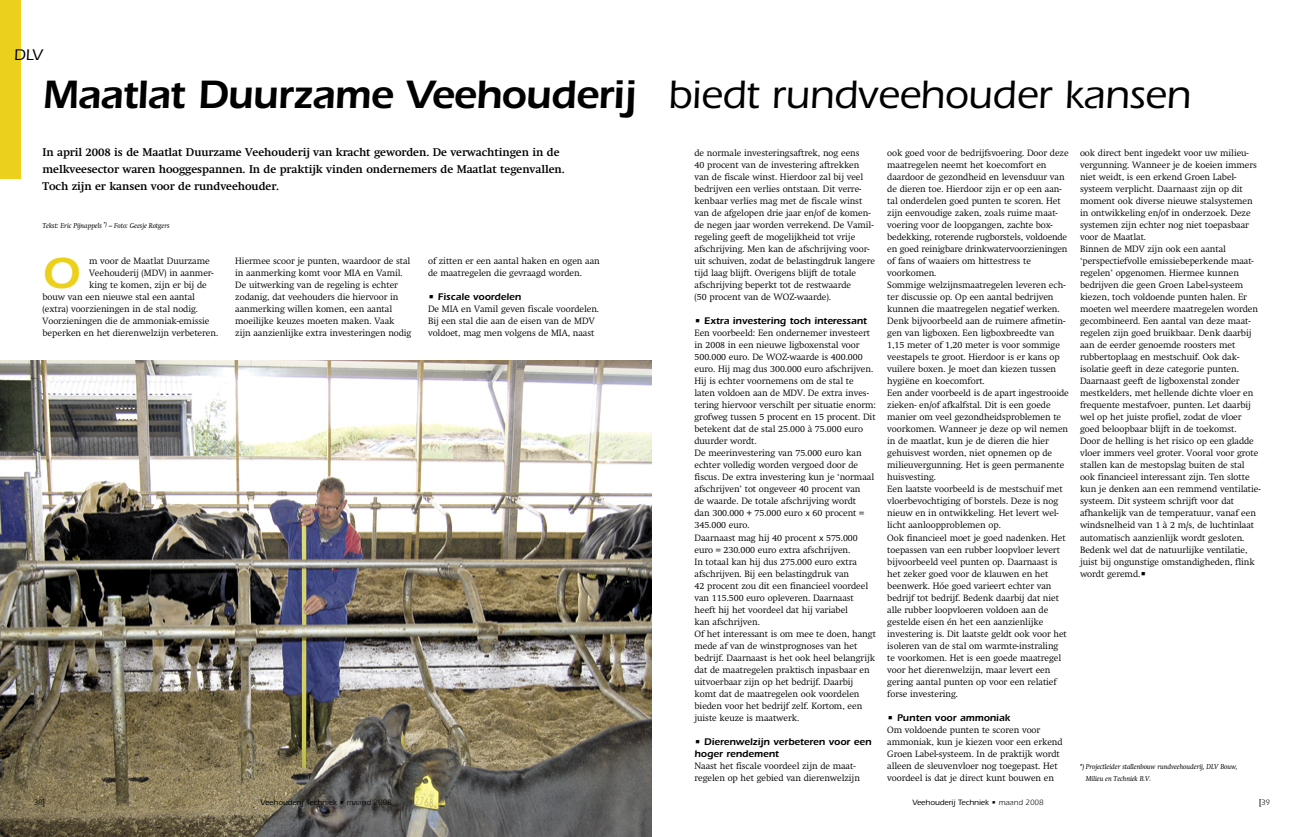
<style>
.page{position:relative;width:1304px;height:837px;background:#fff}
.page>*{position:absolute;margin:0;border:0;box-sizing:border-box;transform-origin:0 0}
.t1{font:600 45px "ITC Eras Std";color:#ecd11c}
.t2{font:600 41px "ITC Eras Std";letter-spacing:-.02em;color:#000}
.t3{font:500 16px "ITC Eras Std";color:#000}
.t4{font:700 11px/17px "Swift";letter-spacing:-.005em;color:#000}
.t5{font:600 10px/12px "ITC Eras Std";color:#000}
.t6{font:300 9px/12px "Swift";letter-spacing:-.005em;color:#000}
.t7{font:500 8px "ITC Eras Std";color:#000}
.t8{font:8px "ITC Eras Std";color:#000}
.t9{font:italic 7px/12px "Swift";letter-spacing:-.005em;color:#000}
.s1{font-weight:500}
.s2{font-family:"ITC Eras Std";font-weight:500}
.s3{font-family:"ITC Eras Std";font-weight:600;font-size:10px}
.s4{font-family:"Swift";font-weight:700}
.s5{font-weight:400}
</style>
<div class="page">
<div style="left:0;top:0;width:21px;height:179px;background:#ecd11c"></div>
<img style="left:0;top:360px;width:652px;height:476px">
<h3 class="t3" style="left:14px;top:46px;width:30px">DLV</h3>
<h2 class="t2" style="left:43px;top:71px;width:1150px">Maatlat Duurzame Veehouderij <span class="s1">biedt rundveehouder kansen</span></h2>
<p class="t4" style="left:43px;top:144px;width:524px">In april 2008 is de Maatlat Duurzame Veehouderij van kracht geworden. De verwachtingen in de melkveesector waren hooggespannen. In de praktijk vinden ondernemers de Maatlat tegenvallen.<br>Toch zijn er kansen voor de rundveehouder.</p>
<p class="t6" style="left:694px;top:147px;width:182px">de normale investeringsaftrek, nog eens<br>40 procent van de investering aftrekken van de fiscale winst. Hierdoor zal bij veel bedrijven een verlies ontstaan. Dit verre&shy;kenbaar verlies mag met de fiscale winst van de afgelopen drie jaar en/of de komen&shy;de negen jaar worden verrekend. De Vamil&shy;regeling geeft de mogelijkheid tot vrije afschrijving. Men kan de afschrijving voor&shy;uit schuiven, zodat de belastingdruk langere tijd laag blijft. Overigens blijft de totale afschrijving beperkt tot de restwaarde<br>(50 procent van de WOZ-waarde).</p>
<p class="t5" style="left:694px;top:315px;width:174px">• Extra investering toch interessant</p>
<p class="t6" style="left:694px;top:327px;width:183px">Een voorbeeld: Een ondernemer investeert in 2008 in een nieuwe ligboxenstal voor 500.000 euro. De WOZ-waarde is 400.000 euro. Hij mag dus 300.000 euro afschrijven.<br>Hij is echter voornemens om de stal te laten voldoen aan de MDV. De extra inves&shy;tering hiervoor verschilt per situatie enorm: grofweg tussen 5 procent en 15 procent. Dit betekent dat de stal 25.000 à 75.000 euro duurder wordt.<br>De meerinvestering van 75.000 euro kan echter volledig worden vergoed door de fiscus. De extra investering kun je ‘normaal afschrijven’ tot ongeveer 40 procent van<br>de waarde. De totale afschrijving wordt<br>dan 300.000 + 75.000 euro <span class="s2">x</span> 60 procent = 345.000 euro.<br>Daarnaast mag hij 40 procent <span class="s2">x</span> 575.000 euro = 230.000 euro extra afschrijven.<br>In totaal kan hij dus 275.000 euro extra afschrijven. Bij een belastingdruk van<br>42 procent zou dit een financieel voordeel van 115.500 euro opleveren. Daarnaast heeft hij het voordeel dat hij variabel<br>kan afschrijven.<br>Of het interessant is om mee te doen, hangt mede af van de winstprognoses van het bedrijf. Daarnaast is het ook heel belangrijk dat de maatregelen praktisch inpasbaar en uitvoerbaar zijn op het bedrijf. Daarbij komt dat de maatregelen ook voordelen bieden voor het bedrijf zelf. Kortom, een juiste keuze is maatwerk.</p>
<p class="t5" style="left:694px;top:735px;width:179px">• Dierenwelzijn verbeteren voor een hoger rendement</p>
<p class="t6" style="left:694px;top:759px;width:167px">Naast het fiscale voordeel zijn de maat&shy;regelen op het gebied van dierenwelzijn</p>
<p class="t6" style="left:887px;top:147px;width:183px">ook goed voor de bedrijfsvoering. Door deze maatregelen neemt het koecomfort en daardoor de gezondheid en levensduur van de dieren toe. Hierdoor zijn er op een aan&shy;tal onderdelen goed punten te scoren. Het zijn eenvoudige zaken, zoals ruime maat&shy;voering voor de loopgangen, zachte box&shy;bedekking, roterende rugborstels, voldoende en goed reinigbare drinkwatervoorzieningen of fans of waaiers om hittestress te voor-komen.<br>Sommige welzijnsmaatregelen leveren ech&shy;ter discussie op. Op een aantal bedrijven kunnen die maatregelen negatief werken.<br>Denk bijvoorbeeld aan de ruimere afmetin&shy;gen van ligboxen. Een ligboxbreedte van 1,15 meter of 1,20 meter is voor sommige veestapels te groot. Hierdoor is er kans op vuilere boxen. Je moet dan kiezen tussen hygiëne en koecomfort.<br>Een ander voorbeeld is de apart ingestrooide zieken- en/of afkalfstal. Dit is een goede manier om veel gezondheidsproblemen te voorkomen. Wanneer je deze op wil nemen in de maatlat, kun je de dieren die hier gehuisvest worden, niet opnemen op de milieuvergunning. Het is geen permanente huisvesting.<br>Een laatste voorbeeld is de mestschuif met vloerbevochtiging of borstels. Deze is nog nieuw en in ontwikkeling. Het levert wel&shy;licht aanloopproblemen op.<br>Ook financieel moet je goed nadenken. Het toepassen van een rubber loopvloer levert bijvoorbeeld veel punten op. Daarnaast is het zeker goed voor de klauwen en het beenwerk. Hóe goed varieert echter van bedrijf tot bedrijf. Bedenk daarbij dat niet alle rubber loopvloeren voldoen aan de gestelde eisen én het een aanzienlijke investering is. Dit laatste geldt ook voor het isoleren van de stal om warmte-instraling<br>te voorkomen. Het is een goede maatregel voor het dierenwelzijn, maar levert een gering aantal punten op voor een relatief forse investering.</p>
<p class="t5" style="left:887px;top:711px;width:124px">• Punten voor ammoniak</p>
<p class="t6" style="left:887px;top:723px;width:177px">Om voldoende punten te scoren voor ammoniak, kun je kiezen voor een erkend Groen Label-systeem. In de praktijk wordt alleen de sleuvenvloer nog toegepast. Het voordeel is dat je direct kunt bouwen en</p>
<p class="t6" style="left:1080px;top:147px;width:182px">ook direct bent ingedekt voor uw milieu&shy;vergunning. Wanneer je de koeien immers niet weidt, is een erkend Groen Label&shy;systeem verplicht. Daarnaast zijn op dit moment ook diverse nieuwe stalsystemen in ontwikkeling en/of in onderzoek. Deze systemen zijn echter nog niet toepasbaar voor de Maatlat.<br>Binnen de MDV zijn ook een aantal ‘perspectiefvolle emissiebeperkende maat&shy;regelen’ opgenomen. Hiermee kunnen bedrijven die geen Groen Label-systeem kiezen, toch voldoende punten halen. Er moeten wel meerdere maatregelen worden gecombineerd. Een aantal van deze maat&shy;regelen zijn goed bruikbaar. Denk daarbij aan de eerder genoemde roosters met rubbertoplaag en mestschuif. Ook dak&shy;isolatie geeft in deze categorie punten.<br>Daarnaast geeft de ligboxenstal zonder mestkelders, met hellende dichte vloer en frequente mestafvoer, punten. Let daarbij wel op het juiste profiel, zodat de vloer goed beloopbaar blijft in de toekomst.<br>Door de helling is het risico op een gladde vloer immers veel groter. Vooral voor grote stallen kan de mestopslag buiten de stal ook financieel interessant zijn. Ten slotte kun je denken aan een remmend ventilatie&shy;systeem. Dit systeem schrijft voor dat afhankelijk van de temperatuur, vanaf een windsnelheid van 1 à 2 m/s, de luchtinlaat automatisch aanzienlijk wordt gesloten.<br>Bedenk wel dat de natuurlijke ventilatie, juist bij ongunstige omstandigheden, flink wordt geremd.<span class="s3">•</span></p>
<p class="t9" style="left:43px;top:220px;width:129px">Tekst: Eric Pijnappels <sup>*)</sup> – Foto: Geesje Rotgers</p>
<p class="t6" style="left:235px;top:255px;width:178px">Hiermee scoor je punten, waardoor de stal in aanmerking komt voor MIA en Vamil.<br>De uitwerking van de regeling is echter zodanig, dat veehouders die hiervoor in aanmerking willen komen, een aantal moeilijke keuzes moeten maken. Vaak zijn aanzienlijke extra investeringen nodig</p>
<p class="t6" style="left:428px;top:255px;width:173px">of zitten er een aantal haken en ogen aan de maatregelen die gevraagd worden.</p>
<h1 class="t1" style="left:43px;top:247px;width:39px">O</h1>
<p class="t6" style="left:89px;top:255px;width:122px">m voor de Maatlat Duurzame</p>
<p class="t6" style="left:89px;top:267px;width:126px">Veehouderij (MDV) in aanmer-</p>
<p class="t6" style="left:89px;top:279px;width:119px">king te komen, zijn er bij de</p>
<p class="t6" style="left:43px;top:291px;width:154px">bouw van een nieuwe stal een aantal</p>
<p class="t6" style="left:43px;top:303px;width:157px">(extra) voorzieningen in de stal nodig.</p>
<p class="t6" style="left:43px;top:315px;width:168px">Voorzieningen die de ammoniak-emissie</p>
<p class="t6" style="left:43px;top:327px;width:177px">beperken en het dierenwelzijn verbeteren.</p>
<p class="t5" style="left:428px;top:291px;width:95px">• Fiscale voordelen</p>
<p class="t6" style="left:428px;top:303px;width:173px">De MIA en Vamil geven fiscale voordelen.<br>Bij een stal die aan de eisen van de MDV voldoet, mag men volgens de MIA, naast</p>
<p class="t9" style="left:1086px;top:760px;width:153px;text-indent:-6px">*) Projectleider stallenbouw rundveehouderij, DLV Bouw,<br>Milieu en Techniek B.V.</p>
<p class="t8" style="left:34px;top:797px;width:13px">38<span class="s4">]</span></p>
<p class="t7" style="left:260px;top:797px;width:133px">Veehouderij Techniek • <span class="s5">maand 2008</span></p>
<p class="t7" style="left:912px;top:797px;width:133px">Veehouderij Techniek • <span class="s5">maand 2008</span></p>
<p class="t8" style="left:1259px;top:797px;width:13px"><span class="s4">[</span>39</p>
</div>
